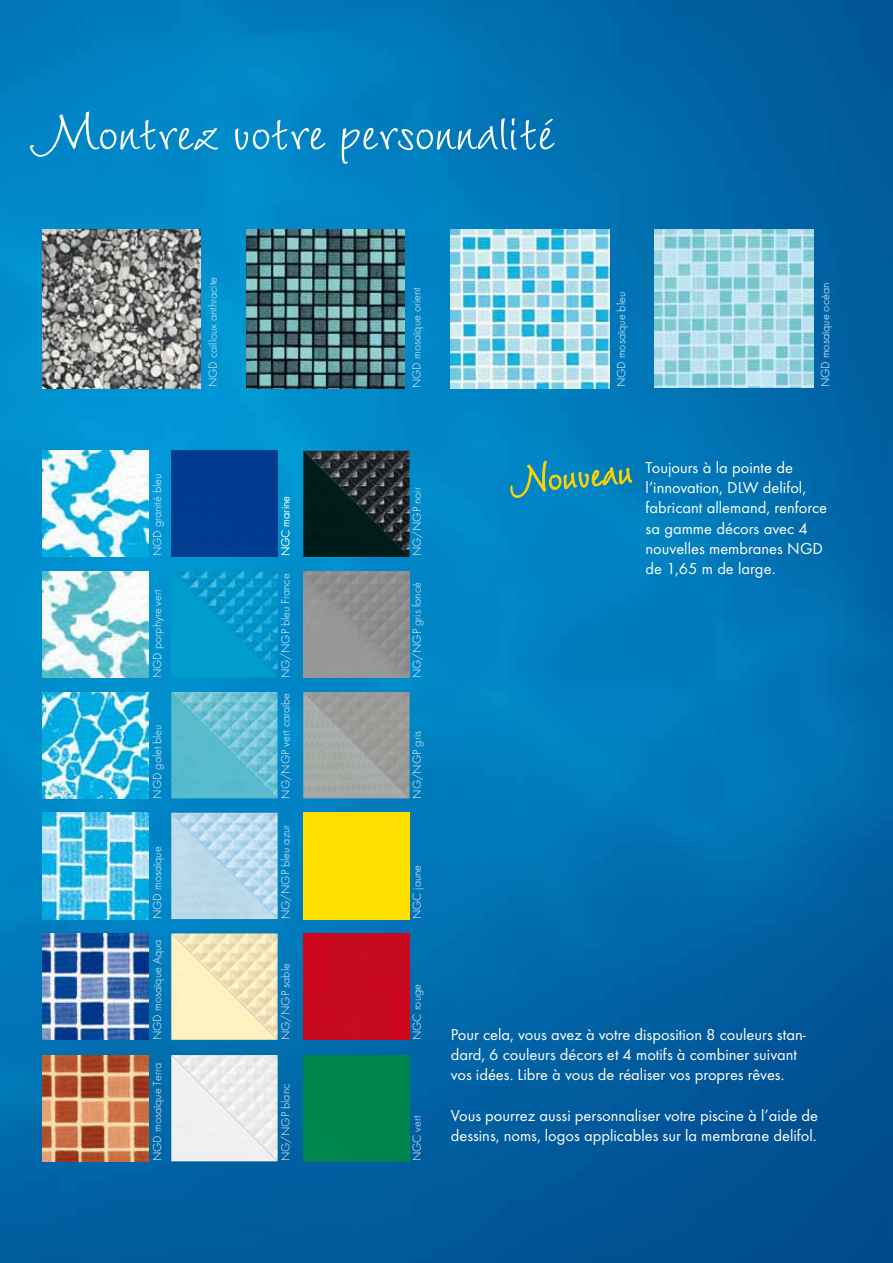
<style>
.page{position:relative;width:893px;height:1263px;background:#fff}
.page>*{position:absolute;margin:0;border:0;box-sizing:border-box;transform-origin:0 0}
.t1{font:75px "Wiesbaden Swing";color:#fff}
.t2{font:53.7px "Wiesbaden Swing";color:#ffd300}
.t3{font:16.5px/20.2px "Function";color:#fff}
.t4{font:300 12px "Function LH";color:#fff}
</style>
<div class="page">
<img style="left:0;top:0;width:893px;height:1263px">
<div style="left:208px;top:277px;width:9px;height:109px;background:#0093cf"></div>
<div style="left:617px;top:293px;width:11px;height:93px;background:#0078ba"></div>
<img style="left:43px;top:230px;width:158px;height:158px">
<img style="left:246px;top:230px;width:158px;height:158px">
<div style="left:413px;top:287px;width:11px;height:100px;background:#0087c6"></div>
<svg style="left:821px;top:283px;width:12px;height:103px"></svg>
<img style="left:451px;top:230px;width:158px;height:158px">
<img style="left:655px;top:229px;width:158px;height:158px">
<svg style="left:510px;top:448px;width:123px;height:59px;background:#1789b0"></svg>
<div style="left:303px;top:813px;width:107px;height:106px;background:#ffe100"></div>
<div style="left:303px;top:933px;width:107px;height:107px;background:#c80a1e"></div>
<div style="left:303px;top:1055px;width:107px;height:106px;background:#00844f"></div>
<div style="left:171px;top:451px;width:107px;height:106px;background:#003c8f"></div>
<img style="left:43px;top:451px;width:106px;height:106px">
<img style="left:43px;top:571px;width:106px;height:107px">
<img style="left:43px;top:692px;width:106px;height:106px">
<img style="left:43px;top:813px;width:106px;height:106px">
<img style="left:43px;top:933px;width:106px;height:107px">
<img style="left:43px;top:1055px;width:106px;height:106px">
<img style="left:171px;top:571px;width:107px;height:107px">
<img style="left:171px;top:692px;width:107px;height:106px">
<img style="left:171px;top:813px;width:107px;height:106px">
<img style="left:171px;top:933px;width:107px;height:107px">
<img style="left:171px;top:1055px;width:107px;height:106px">
<img style="left:303px;top:451px;width:107px;height:106px">
<img style="left:303px;top:571px;width:107px;height:107px">
<img style="left:303px;top:692px;width:107px;height:106px">
<h1 class="t1" style="left:32px;top:90px;width:524px">Montrez votre personnalité</h1>
<p class="t4" style="left:151px;top:556px;width:84px;rotate:-90deg">NGD granité bleu</p>
<p class="t4" style="left:151px;top:678px;width:90px;rotate:-90deg">NGD porphyre vert</p>
<p class="t4" style="left:151px;top:799px;width:76px;rotate:-90deg">NGD galet bleu</p>
<p class="t4" style="left:151px;top:919px;width:74px;rotate:-90deg">NGD mosaïque</p>
<p class="t4" style="left:151px;top:1040px;width:102px;rotate:-90deg">NGD mosaïque Aqua</p>
<p class="t4" style="left:151px;top:1161px;width:100px;rotate:-90deg">NGD mosaïque Terra</p>
<p class="t4" style="left:206px;top:387px;width:112px;rotate:-90deg">NGD cailloux anthracite</p>
<p class="t4" style="left:410px;top:388px;width:102px;rotate:-90deg">NGD mosaïque orient</p>
<p class="t4" style="left:615px;top:387px;width:97px;rotate:-90deg">NGD mosaïque bleu</p>
<p class="t4" style="left:819px;top:387px;width:106px;rotate:-90deg">NGD mosaïque océan</p>
<p class="t4" style="left:279px;top:556px;width:62px;rotate:-90deg">NGC marine</p>
<p class="t4" style="left:411px;top:556px;width:71px;rotate:-90deg">NG/NGP noir</p>
<p class="t4" style="left:279px;top:678px;width:106px;rotate:-90deg">NG/NGP bleu France</p>
<p class="t4" style="left:411px;top:678px;width:98px;rotate:-90deg">NG/NGP gris foncé</p>
<p class="t4" style="left:279px;top:799px;width:108px;rotate:-90deg">NG/NGP vert caraïbe</p>
<p class="t4" style="left:279px;top:919px;width:96px;rotate:-90deg">NG/NGP bleu azur</p>
<p class="t4" style="left:279px;top:1040px;width:78px;rotate:-90deg">NG/NGP sable</p>
<p class="t4" style="left:279px;top:1161px;width:79px;rotate:-90deg">NG/NGP blanc</p>
<p class="t4" style="left:411px;top:799px;width:70px;rotate:-90deg">NG/NGP gris</p>
<p class="t4" style="left:411px;top:919px;width:56px;rotate:-90deg">NGC jaune</p>
<p class="t4" style="left:411px;top:1040px;width:58px;rotate:-90deg">NGC rouge</p>
<p class="t4" style="left:411px;top:1161px;width:47px;rotate:-90deg">NGC vert</p>
<h2 class="t2" style="left:507px;top:451px;width:125px;rotate:-5deg">Nouveau</h2>
<p class="t3" style="left:646px;top:457px;width:183px">Toujours à la pointe de l’innovation, DLW delifol, fabricant allemand, renforce sa gamme décors avec 4 nouvelles membranes NGD de 1,65 m de large.</p>
<p class="t3" style="left:451px;top:1024px;width:357px">Pour cela, vous avez à votre disposition 8 couleurs stan&shy;dard, 6 couleurs décors et 4 motifs à combiner suivant vos idées. Libre à vous de réaliser vos propres rêves.</p>
<p class="t3" style="left:451px;top:1105px;width:369px">Vous pourrez aussi personnaliser votre piscine à l’aide de dessins, noms, logos applicables sur la membrane delifol.</p>
</div>
